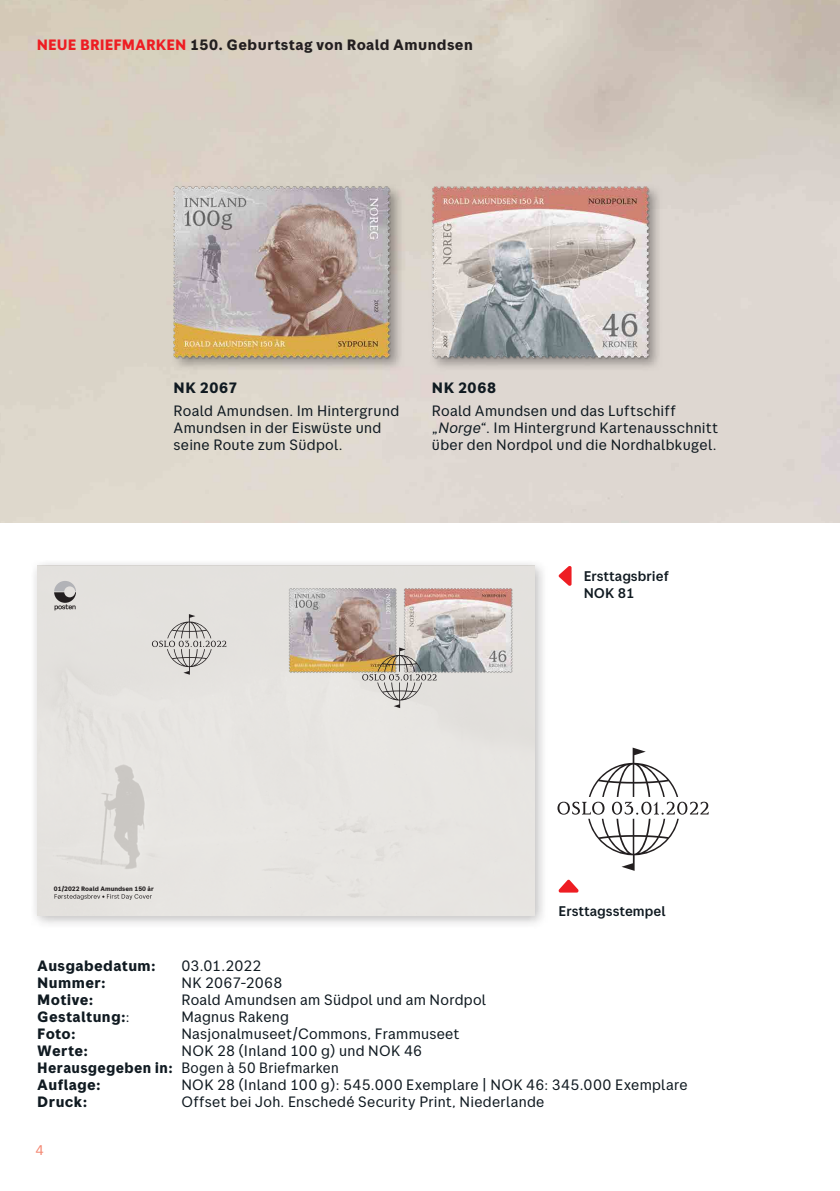
<style>
.page{position:relative;width:840px;height:1191px;background:#fff}
.page>*{position:absolute;margin:0;border:0;box-sizing:border-box;transform-origin:0 0}
.Tekniske_opplysninge{font:15px "Posten Sans";letter-spacing:.02em;color:#101a21}
.Info_tekst{font:15px/17px "Posten Sans";letter-spacing:.02em;color:#101a21}
.Tekniske_opplysninge-2{font:700 15px "Posten Sans";letter-spacing:.02em;color:#101a21}
.kapitteltittel{font:700 15px "Posten Sans";letter-spacing:.02em;color:#231f20}
.Tekniske_opplysninge-3{font:15px "Posten Sans";letter-spacing:.02em;color:#101a21;scale:.96 1}
.Info_overskrift{font:700 15px "Posten Sans";letter-spacing:.04em;color:#101a21}
.Produkter{font:500 14px "Posten Sans";color:#101a21}
.t1{font:14px "Posten Sans";color:#f48873}
.t2{font:700 6.4px "Posten Sans";color:#231f20}
.s1{color:#ee1d23}
.s2{font-style:italic}
.s3{font-weight:400}
.s4{font-weight:700}
</style>
<div class="page">
<svg style="left:558px;top:566px;width:13px;height:20px"></svg>
<svg style="left:558px;top:879px;width:20px;height:13px"></svg>
<div style="left:29px;top:558px;width:519px;height:371px;background:#231f20;opacity:.3"></div>
<div style="left:37px;top:566px;width:497px;height:349px;background:#e7e4e1"></div>
<svg style="left:50px;top:579px;width:34px;height:38px"></svg>
<svg style="left:54px;top:894px;width:98px;height:6px"></svg>
<img style="left:282px;top:581px;width:115px;height:98px">
<img style="left:397px;top:581px;width:120px;height:98px">
<svg style="left:362px;top:647px;width:74px;height:61px;background:#bcb5ab"></svg>
<svg style="left:152px;top:614px;width:74px;height:60px;background:#d0cdca"></svg>
<svg style="left:557px;top:747px;width:151px;height:124px"></svg>
<img style="left:160px;top:172px;width:244px;height:199px">
<img style="left:418px;top:172px;width:244px;height:199px">
<p class="kapitteltittel" style="left:37px;top:35px;width:437px"><span class="s1">NEUE BRIEFMARKEN</span> 150. Geburtstag von Roald Amundsen</p>
<p class="Info_overskrift" style="left:173px;top:379px;width:65px">NK 2067</p>
<p class="Info_tekst" style="left:173px;top:402px;width:227px">Roald Amundsen. Im Hintergrund<br>Amundsen in der Eiswüste und seine Route zum Südpol.</p>
<p class="Info_overskrift" style="left:431px;top:379px;width:66px">NK 2068</p>
<p class="Info_tekst" style="left:431px;top:402px;width:287px">Roald Amundsen und das Luftschiff „<span class="s2">Norge</span>“. Im Hintergrund Kartenausschnitt über den Nordpol und die Nordhalbkugel.</p>
<p class="Produkter" style="left:583px;top:568px;width:87px">Ersttagsbrief</p>
<p class="Produkter" style="left:583px;top:585px;width:52px">NOK 81</p>
<p class="t2" style="left:54px;top:884px;width:101px">01/2022 Roald Amundsen 150 år</p>
<p class="Produkter" style="left:558px;top:902px;width:108px">Ersttagsstempel</p>
<p class="Tekniske_opplysninge-2" style="left:37px;top:956px;width:120px">Ausgabedatum:</p>
<p class="Tekniske_opplysninge" style="left:181px;top:956px;width:82px">03.01.2022</p>
<p class="Tekniske_opplysninge-2" style="left:37px;top:973px;width:70px">Nummer:</p>
<p class="Tekniske_opplysninge" style="left:181px;top:973px;width:102px">NK 2067-2068</p>
<p class="Tekniske_opplysninge-2" style="left:37px;top:990px;width:58px">Motive:</p>
<p class="Tekniske_opplysninge" style="left:181px;top:990px;width:306px">Roald Amundsen am Südpol und am Nordpol</p>
<p class="Tekniske_opplysninge-2" style="left:37px;top:1007px;width:94px">Gestaltung:<span class="s3">:</span></p>
<p class="Tekniske_opplysninge" style="left:181px;top:1007px;width:109px">Magnus Rakeng</p>
<p class="Tekniske_opplysninge-2" style="left:37px;top:1024px;width:40px">Foto:</p>
<p class="Tekniske_opplysninge" style="left:181px;top:1024px;width:279px">Nasjonalmuseet/Commons, Frammuseet</p>
<p class="Tekniske_opplysninge-2" style="left:37px;top:1041px;width:52px">Werte:</p>
<p class="Tekniske_opplysninge" style="left:181px;top:1041px;width:242px">NOK 28 (Inland 100 g) und NOK 46</p>
<p class="Tekniske_opplysninge-3" style="left:37px;top:1058px;width:315px"><span class="s4">Herausgegeben in:</span> Bogen à 50 Briefmarken</p>
<p class="Tekniske_opplysninge-2" style="left:37px;top:1075px;width:65px">Auflage:</p>
<p class="Tekniske_opplysninge" style="left:181px;top:1075px;width:507px">NOK 28 (Inland 100 g): 545.000 Exemplare | NOK 46: 345.000 Exemplare</p>
<p class="Tekniske_opplysninge-2" style="left:37px;top:1092px;width:52px">Druck:</p>
<p class="Tekniske_opplysninge" style="left:181px;top:1092px;width:364px">Offset bei Joh. Enschedé Security Print, Niederlande</p>
<p class="t1" style="left:36px;top:1142px;width:10px">4</p>
</div>
